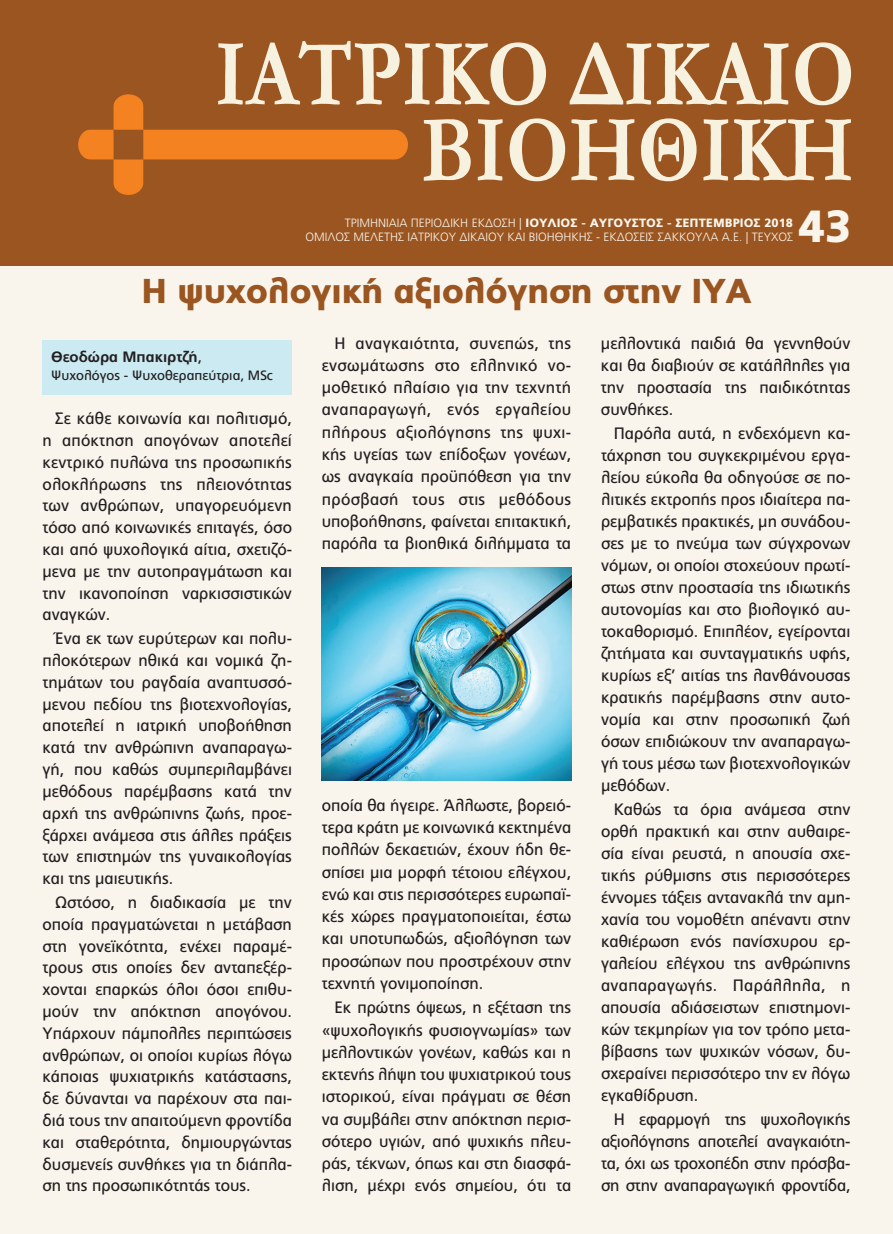
<style>
.page{position:relative;width:893px;height:1234px;background:#fff}
.page>*{position:absolute;margin:0;border:0;box-sizing:border-box;transform-origin:0 0}
.t1{font:900 45px "PF Catalog";color:#f9f5ed}
.t2{font:900 34.5px "PF Catalog";letter-spacing:-.02em;color:#9a5520}
.t3{font:16.5px/22px "PF Catalog";color:#231f20;text-align:justify}
.t4{font:700 15px "PF Catalog";color:#231f20}
.t5{font:13.5px "PF Catalog";color:#231f20}
.t6{font:300 12px/14.2px "PF Catalog";color:#f9f5ed;text-align:right}
.s1{font-weight:900}
.s2{font-weight:400}
</style>
<div class="page">
<div style="left:0;top:0;width:893px;height:1233px;background:#f9f5ed"></div>
<div style="left:0;top:0;width:893px;height:266px;background:#9a5520"></div>
<svg style="left:78px;top:41px;width:773px;height:154px"></svg>
<div style="left:43px;top:340px;width:249px;height:54px;background:#cbeaf2"></div>
<img style="left:322px;top:567px;width:249px;height:213px">
<h1 class="t1" style="left:798px;top:199px;width:55px">43</h1>
<p class="t6" style="left:305px;top:215px;width:489px">ΤΡΙΜΗΝΙΑΙΑ ΠΕΡΙΟΔΙΚΗ ΕΚΔΟΣΗ | <span class="s1">ΙΟΥΛΙΟΣ - ΑΥΓΟΥΣΤΟΣ - ΣΕΠΤΕΜΒΡΙΟΣ 2018<br></span>ΟΜΙΛΟΣ ΜΕΛΕΤΗΣ ΙΑΤΡΙΚΟΥ ΔΙΚΑΙΟΥ ΚΑΙ ΒΙΟΗΘΗΚΗΣ - ΕΚΔΟΣΕΙΣ ΣΑΚΚΟΥΛΑ Α.Ε. | ΤΕΥΧΟΣ</p>
<h2 class="t2" style="left:141px;top:270px;width:612px">Η ψυχολογική αξιολόγηση στην ΙΥΑ</h2>
<p class="t4" style="left:51px;top:347px;width:152px">Θεοδώρα Μπακιρτζή<span class="s2">,</span></p>
<p class="t5" style="left:51px;top:367px;width:223px">Ψυχολόγος - Ψυχοθεραπεύτρια, MSc</p>
<p class="t3" style="left:43px;top:407px;width:251px;text-indent:13px">Σε κάθε κοινωνία και πολιτισμό, η απόκτηση απογόνων αποτελεί κεντρικό πυλώνα της προσωπικής ολοκλήρωσης της πλειονότητας των ανθρώπων, υπαγορευόμενη τόσο από κοινωνικές επιταγές, όσο και από ψυχολογικά αίτια, σχετιζό&shy;μενα με την αυτοπραγμάτωση και την ικανοποίηση ναρκισσιστικών αναγκών.</p>
<p class="t3" style="left:43px;top:627px;width:251px;text-indent:13px">Ένα εκ των ευρύτερων και πολυ&shy;πλοκότερων ηθικά και νομικά ζη&shy;τημάτων του ραγδαία αναπτυσσό&shy;μενου πεδίου της βιοτεχνολογίας, αποτελεί η ιατρική υποβοήθηση κατά την ανθρώπινη αναπαραγω&shy;γή, που καθώς συμπεριλαμβάνει μεθόδους παρέμβασης κατά την αρχή της ανθρώπινης ζωής, προε&shy;ξάρχει ανάμεσα στις άλλες πράξεις των επιστημών της γυναικολογίας και της μαιευτικής.</p>
<p class="t3" style="left:43px;top:891px;width:251px;text-indent:13px">Ωστόσο, η διαδικασία με την οποία πραγματώνεται η μετάβαση στη γονεϊκότητα, ενέχει παραμέ&shy;τρους στις οποίες δεν ανταπεξέρ&shy;χονται επαρκώς όλοι όσοι επιθυ&shy;μούν την απόκτηση απογόνου.<br>Υπάρχουν πάμπολλες περιπτώσεις ανθρώπων, οι οποίοι κυρίως λόγω κάποιας ψυχιατρικής κατάστασης, δε δύνανται να παρέχουν στα παι&shy;διά τους την απαιτούμενη φροντίδα και σταθερότητα, δημιουργώντας δυσμενείς συνθήκες για τη διάπλα&shy;ση της προσωπικότητάς τους.</p>
<p class="t3" style="left:322px;top:332px;width:251px;text-indent:13px">Η αναγκαιότητα, συνεπώς, της ενσωμάτωσης στο ελληνικό νο&shy;μοθετικό πλαίσιο για την τεχνητή αναπαραγωγή, ενός εργαλείου πλήρους αξιολόγησης της ψυχι&shy;κής υγείας των επίδοξων γονέων, ως αναγκαία προϋπόθεση για την πρόσβασή τους στις μεθόδους υποβοήθησης, φαίνεται επιτακτική, παρόλα τα βιοηθικά διλήμματα τα</p>
<p class="t3" style="left:322px;top:794px;width:251px">οποία θα ήγειρε. Άλλωστε, βορειό&shy;τερα κράτη με κοινωνικά κεκτημένα πολλών δεκαετιών, έχουν ήδη θε&shy;σπίσει μια μορφή τέτοιου ελέγχου, ενώ και στις περισσότερες ευρωπαϊ&shy;κές χώρες πραγματοποιείται, έστω και υποτυπωδώς, αξιολόγηση των προσώπων που προστρέχουν στην τεχνητή γονιμοποίηση.</p>
<p class="t3" style="left:322px;top:996px;width:251px;text-indent:13px">Εκ πρώτης όψεως, η εξέταση της «ψυχολογικής φυσιογνωμίας» των μελλοντικών γονέων, καθώς και η εκτενής λήψη του ψυχιατρικού τους ιστορικού, είναι πράγματι σε θέση να συμβάλει στην απόκτηση περισ&shy;σότερο υγιών, από ψυχικής πλευ&shy;ράς, τέκνων, όπως και στη διασφά&shy;λιση, μέχρι ενός σημείου, ότι τα</p>
<p class="t3" style="left:601px;top:332px;width:251px">μελλοντικά παιδιά θα γεννηθούν και θα διαβιούν σε κατάλληλες για την προστασία της παιδικότητας συνθήκες.</p>
<p class="t3" style="left:601px;top:422px;width:251px;text-indent:13px">Παρόλα αυτά, η ενδεχόμενη κα&shy;τάχρηση του συγκεκριμένου εργα&shy;λείου εύκολα θα οδηγούσε σε πο&shy;λιτικές εκτροπής προς ιδιαίτερα πα&shy;ρεμβατικές πρακτικές, μη συνάδου&shy;σες με το πνεύμα των σύγχρονων νόμων, οι οποίοι στοχεύουν πρωτί&shy;στως στην προστασία της ιδιωτικής αυτονομίας και στο βιολογικό αυ&shy;τοκαθορισμό. Επιπλέον, εγείρονται ζητήματα και συνταγματικής υφής, κυρίως εξ’ αιτίας της λανθάνουσας κρατικής παρέμβασης στην αυτο&shy;νομία και στην προσωπική ζωή όσων επιδιώκουν την αναπαραγω&shy;γή τους μέσω των βιοτεχνολογικών μεθόδων.</p>
<p class="t3" style="left:601px;top:798px;width:251px;text-indent:13px">Καθώς τα όρια ανάμεσα στην ορθή πρακτική και στην αυθαιρε&shy;σία είναι ρευστά, η απουσία σχε&shy;τικής ρύθμισης στις περισσότερες έννομες τάξεις αντανακλά την αμη&shy;χανία του νομοθέτη απέναντι στην καθιέρωση ενός πανίσχυρου ερ&shy;γαλείου ελέγχου της ανθρώπινης αναπαραγωγής. Παράλληλα, η απουσία αδιάσειστων επιστημονι&shy;κών τεκμηρίων για τον τρόπο μετα&shy;βίβασης των ψυχικών νόσων, δυ&shy;σχεραίνει περισσότερο την εν λόγω εγκαθίδρυση.</p>
<p class="t3" style="left:601px;top:1108px;width:251px;text-indent:13px">Η εφαρμογή της ψυχολογικής αξιολόγησης αποτελεί αναγκαιότη&shy;τα, όχι ως τροχοπέδη στην πρόσβα&shy;ση στην αναπαραγωγική φροντίδα,</p>
</div>
